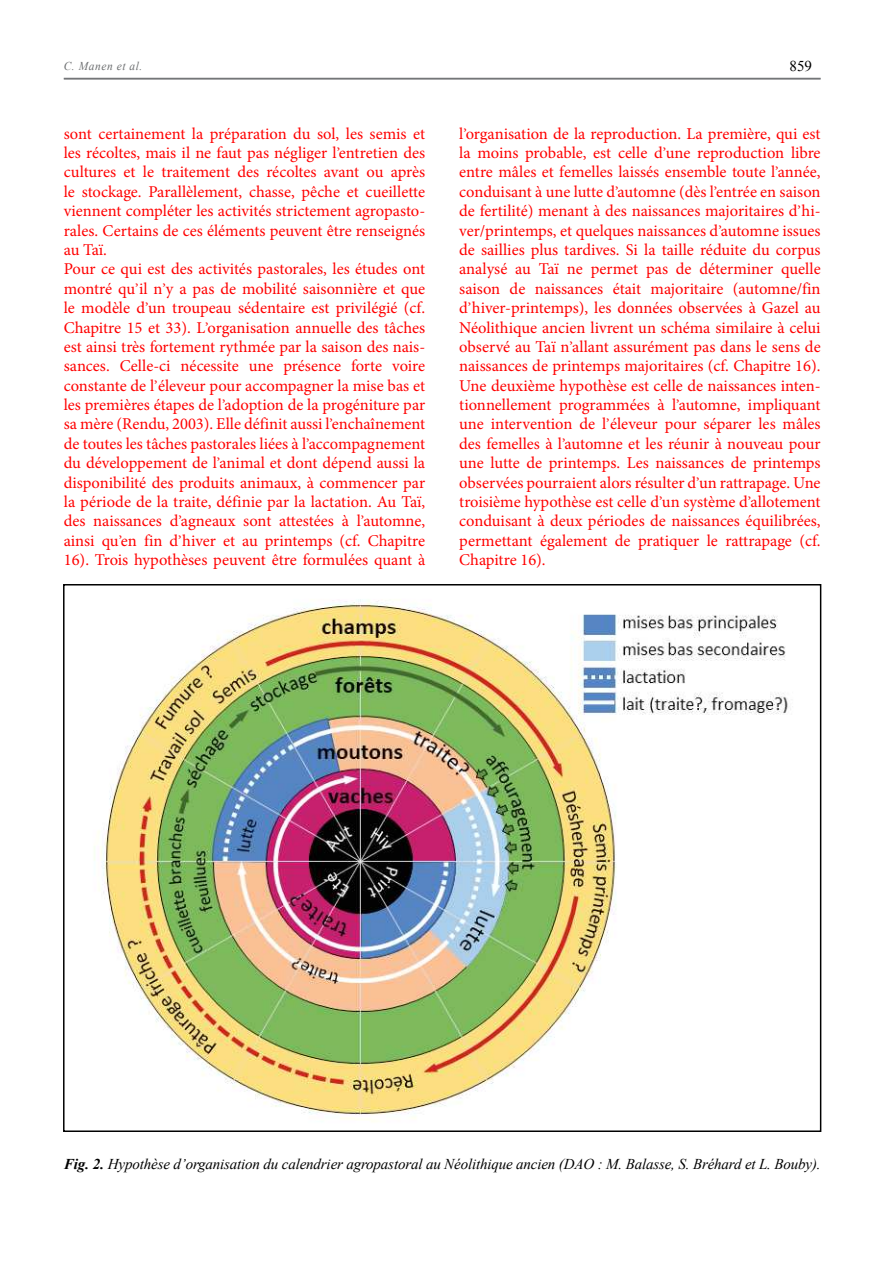
<style>
.page{position:relative;width:893px;height:1263px;background:#fff}
.page>*{position:absolute;margin:0;border:0;box-sizing:border-box;transform-origin:0 0}
.t1{font:16.5px/19.4px "Minion Pro";color:#f00}
.t2{font:italic 15px "Times New Roman";letter-spacing:-.01em;color:#000}
.t3{font:15px "Times New Roman";color:#000}
.t4{font:italic 12px "Times New Roman";letter-spacing:.05em;color:#6c6e70;scale:.95 1}
.s1{font-size:15px}
.s2{font-weight:700}
</style>
<div class="page">
<hr style="left:64px;top:78px;width:756px;height:1px;background:#6c6e70">
<hr style="left:64px;top:79px;width:756px;height:1px;background:#6c6e70">
<img style="left:94px;top:599px;width:697px;height:523px">
<p class="t4" style="left:64px;top:62px;width:84px">C. Manen et al.</p>
<p class="t3" style="left:789px;top:61px;width:24px">859</p>
<p class="t1" style="left:64px;top:124px;width:363px">sont certainement la préparation du sol, les semis et les récoltes, mais il ne faut pas négliger l<span class="s1">’</span>entretien des cultures et le traitement des récoltes avant ou après le stockage. Parallèlement, chasse, pêche et cueillette viennent compléter les activités strictement agropasto&shy;rales. Certains de ces éléments peuvent être renseignés au Taï.<br>Pour ce qui est des activités pastorales, les études ont montré qu<span class="s1">’</span>il n<span class="s1">’</span>y a pas de mobilité saisonnière et que le modèle d<span class="s1">’</span>un troupeau sédentaire est privilégié (cf.<br>Chapitre 15 et 33). L<span class="s1">’</span>organisation annuelle des tâches est ainsi très fortement rythmée par la saison des nais&shy;sances. Celle-ci nécessite une présence forte voire constante de l<span class="s1">’</span>éleveur pour accompagner la mise bas et les premières étapes de l<span class="s1">’</span>adoption de la progéniture par sa mère (Rendu, 2003). Elle définit aussi l<span class="s1">’</span>enchaînement de toutes les tâches pastorales liées à l<span class="s1">’</span>accompagnement du développement de l<span class="s1">’</span>animal et dont dépend aussi la disponibilité des produits animaux, à commencer par la période de la traite, définie par la lactation. Au Taï, des naissances d<span class="s1">’</span>agneaux sont attestées à l<span class="s1">’</span>automne, ainsi qu<span class="s1">’</span>en fin d<span class="s1">’</span>hiver et au printemps (cf. Chapitre 16). Trois hypothèses peuvent être formulées quant à</p>
<p class="t1" style="left:459px;top:124px;width:363px;text-align:justify">l<span class="s1">’</span>organisation de la reproduction. La première, qui est la moins probable, est celle d<span class="s1">’</span>une reproduction libre entre mâles et femelles laissés ensemble toute l<span class="s1">’</span>année, conduisant à une lutte d<span class="s1">’</span>automne (dès l<span class="s1">’</span>entrée en saison de fertilité) menant à des naissances majoritaires d<span class="s1">’</span>hi&shy;ver/printemps, et quelques naissances d<span class="s1">’</span>automne issues de saillies plus tardives. Si la taille réduite du corpus analysé au Taï ne permet pas de déterminer quelle saison de naissances était majoritaire (automne/fin d<span class="s1">’</span>hiver-printemps), les données observées à Gazel au Néolithique ancien livrent un schéma similaire à celui observé au Taï n<span class="s1">’</span>allant assurément pas dans le sens de naissances de printemps majoritaires (cf. Chapitre 16).<br>Une deuxième hypothèse est celle de naissances inten&shy;tionnellement programmées à l<span class="s1">’</span>automne, impliquant une intervention de l<span class="s1">’</span>éleveur pour séparer les mâles des femelles à l<span class="s1">’</span>automne et les réunir à nouveau pour une lutte de printemps. Les naissances de printemps observées pourraient alors résulter d<span class="s1">’</span>un rattrapage. Une troisième hypothèse est celle d<span class="s1">’</span>un système d<span class="s1">’</span>allotement conduisant à deux périodes de naissances équilibrées, permettant également de pratiquer le rattrapage (cf.<br>Chapitre 16).</p>
<p class="t2" style="left:64px;top:1159px;width:758px"><span class="s2">Fig. 2.</span> Hypothèse d’organisation du calendrier agropastoral au Néolithique ancien (DAO : M. Balasse, S. Bréhard et L. Bouby).</p>
</div>
